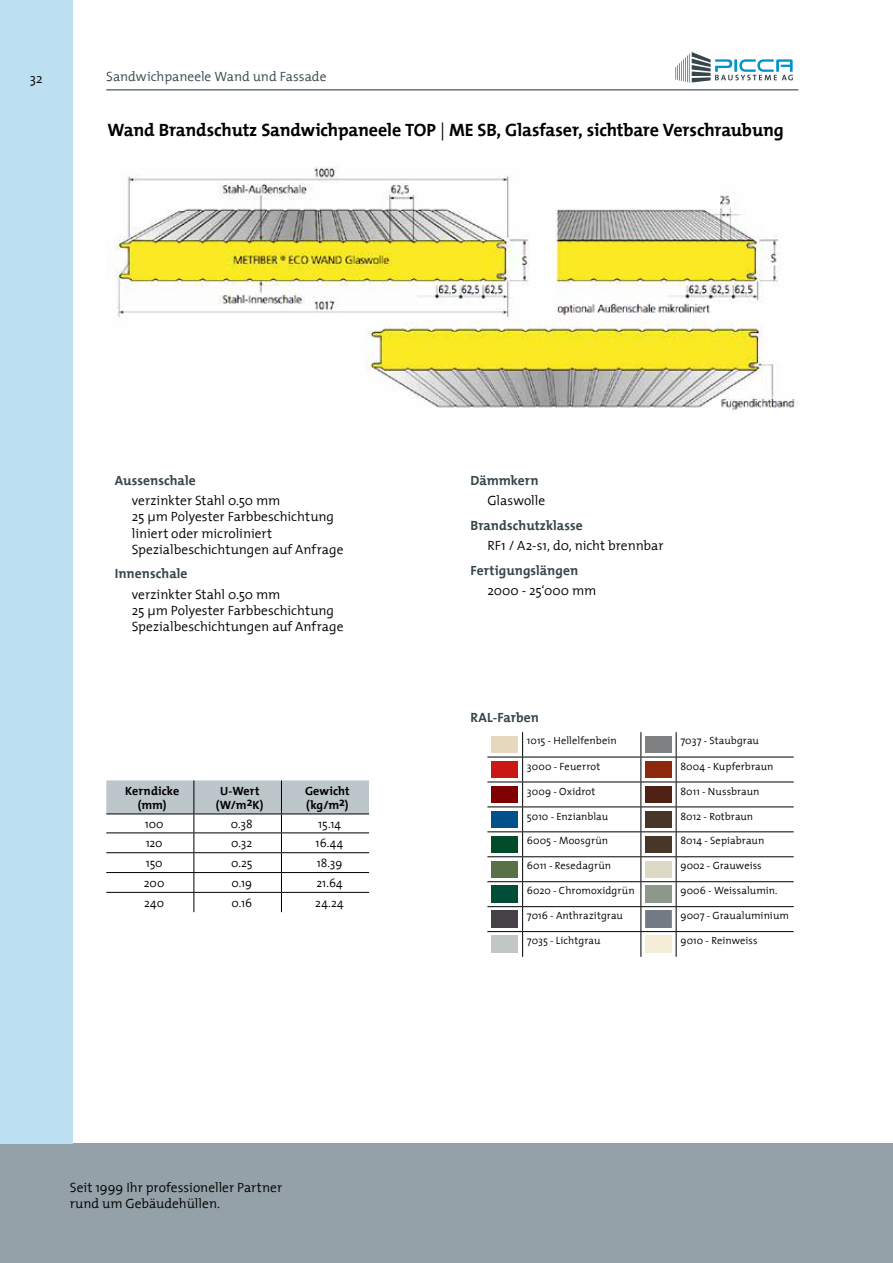
<style>
.page{position:relative;width:893px;height:1263px;background:#fff}
.page>*{position:absolute;margin:0;border:0;box-sizing:border-box;transform-origin:0 0}
.t1{font:700 18px "The Mix";letter-spacing:-.01em;color:#000}
.t2{font:300 13.5px/16.2px "The Mix 4";color:#000}
.t3{font:700 13.5px "The Mix";letter-spacing:.005em;color:#37464c}
.t4{font:300 13.5px "The Mix 4";color:#37464c}
.t5{font:300 12px "The Mix 4";letter-spacing:.005em;color:#000}
.t6{font:700 12px/14.4px "The Mix";letter-spacing:.01em;color:#000;text-align:center}
.t7{font:300 10.5px "The Mix 4";letter-spacing:.01em;color:#000}
.s1{font-family:"The Mix 4";font-weight:300}
</style>
<div class="page">
<div style="left:0;top:1143px;width:893px;height:120px;background:#95a1a8"></div>
<div style="left:0;top:0;width:72px;height:1143px;background:#bddff2"></div>
<svg style="left:675px;top:52px;width:118px;height:31px"></svg>
<hr style="left:106px;top:89px;width:692px;height:1px;background:#37464c">
<img style="left:109px;top:166px;width:688px;height:244px">
<svg style="left:106px;top:780px;width:263px;height:132px"></svg>
<hr style="left:487px;top:782px;width:36px;height:1px;background:#000">
<hr style="left:641px;top:782px;width:35px;height:1px;background:#000">
<hr style="left:676px;top:782px;width:118px;height:1px;background:#000">
<hr style="left:487px;top:806px;width:36px;height:1px;background:#000">
<hr style="left:523px;top:806px;width:118px;height:1px;background:#000">
<hr style="left:641px;top:806px;width:35px;height:1px;background:#000">
<hr style="left:676px;top:806px;width:118px;height:1px;background:#000">
<hr style="left:487px;top:831px;width:36px;height:1px;background:#000">
<hr style="left:523px;top:831px;width:118px;height:1px;background:#000">
<hr style="left:641px;top:831px;width:35px;height:1px;background:#000">
<hr style="left:676px;top:831px;width:118px;height:1px;background:#000">
<hr style="left:487px;top:856px;width:36px;height:1px;background:#000">
<hr style="left:523px;top:856px;width:118px;height:1px;background:#000">
<hr style="left:641px;top:856px;width:35px;height:1px;background:#000">
<hr style="left:676px;top:856px;width:118px;height:1px;background:#000">
<hr style="left:487px;top:881px;width:36px;height:1px;background:#000">
<hr style="left:523px;top:881px;width:118px;height:1px;background:#000">
<hr style="left:641px;top:881px;width:35px;height:1px;background:#000">
<hr style="left:676px;top:881px;width:118px;height:1px;background:#000">
<hr style="left:487px;top:906px;width:36px;height:1px;background:#000">
<hr style="left:523px;top:906px;width:118px;height:1px;background:#000">
<hr style="left:641px;top:906px;width:35px;height:1px;background:#000">
<hr style="left:676px;top:906px;width:118px;height:1px;background:#000">
<hr style="left:641px;top:931px;width:35px;height:1px;background:#000">
<hr style="left:676px;top:931px;width:118px;height:1px;background:#000">
<hr style="left:487px;top:757px;width:36px;height:1px;background:#000">
<hr style="left:523px;top:757px;width:118px;height:1px;background:#000">
<hr style="left:523px;top:782px;width:118px;height:1px;background:#000">
<svg style="left:522px;top:732px;width:1px;height:225px"></svg>
<svg style="left:676px;top:732px;width:1px;height:225px"></svg>
<hr style="left:641px;top:757px;width:35px;height:1px;background:#000">
<svg style="left:640px;top:732px;width:1px;height:225px"></svg>
<hr style="left:676px;top:757px;width:118px;height:1px;background:#000">
<hr style="left:487px;top:931px;width:36px;height:1px;background:#000">
<hr style="left:523px;top:931px;width:118px;height:1px;background:#000">
<img style="left:492px;top:761px;width:25px;height:17px">
<img style="left:645px;top:761px;width:26px;height:17px">
<img style="left:492px;top:786px;width:25px;height:17px">
<img style="left:645px;top:786px;width:26px;height:17px">
<img style="left:492px;top:811px;width:25px;height:16px">
<img style="left:645px;top:811px;width:26px;height:16px">
<img style="left:492px;top:836px;width:25px;height:16px">
<img style="left:645px;top:836px;width:26px;height:16px">
<img style="left:492px;top:861px;width:25px;height:16px">
<img style="left:492px;top:886px;width:25px;height:16px">
<img style="left:492px;top:911px;width:25px;height:16px">
<img style="left:645px;top:911px;width:26px;height:16px">
<p class="t2" style="left:30px;top:70px;width:14px">32</p>
<p class="t4" style="left:106px;top:65px;width:222px">Sandwichpaneele Wand und Fassade</p>
<h1 class="t1" style="left:108px;top:115px;width:678px">Wand Brandschutz Sandwichpaneele TOP <span class="s1">|</span> ME SB, Glasfaser, sichtbare Verschraubung</h1>
<p class="t3" style="left:115px;top:469px;width:82px">Aussenschale</p>
<p class="t2" style="left:132px;top:492px;width:213px">verzinkter Stahl 0.50 mm<br>25 µm Polyester Farbbeschichtung liniert oder microliniert<br>Spezialbeschichtungen auf Anfrage</p>
<p class="t3" style="left:115px;top:563px;width:74px">Innenschale</p>
<p class="t2" style="left:132px;top:586px;width:213px">verzinkter Stahl 0.50 mm<br>25 µm Polyester Farbbeschichtung<br>Spezialbeschichtungen auf Anfrage</p>
<p class="t6" style="left:125px;top:783px;width:55px">Kerndicke (mm)</p>
<p class="t6" style="left:216px;top:783px;width:49px">U-Wert (W/m2K)</p>
<p class="t6" style="left:305px;top:783px;width:46px;text-align:left">Gewicht (kg/m2)</p>
<p class="t5" style="left:145px;top:814px;width:20px">100</p>
<p class="t5" style="left:231px;top:814px;width:23px">0.38</p>
<p class="t5" style="left:318px;top:814px;width:24px">15.14</p>
<p class="t5" style="left:146px;top:833px;width:18px">120</p>
<p class="t5" style="left:231px;top:833px;width:23px">0.32</p>
<p class="t5" style="left:316px;top:833px;width:29px">16.44</p>
<p class="t5" style="left:146px;top:853px;width:18px">150</p>
<p class="t5" style="left:231px;top:853px;width:23px">0.25</p>
<p class="t5" style="left:317px;top:853px;width:27px">18.39</p>
<p class="t5" style="left:144px;top:873px;width:22px">200</p>
<p class="t5" style="left:231px;top:873px;width:22px">0.19</p>
<p class="t5" style="left:316px;top:873px;width:28px">21.64</p>
<p class="t5" style="left:144px;top:893px;width:22px">240</p>
<p class="t5" style="left:231px;top:893px;width:22px">0.16</p>
<p class="t5" style="left:315px;top:893px;width:30px">24.24</p>
<p class="t2" style="left:70px;top:1178px;width:214px">Seit 1999 Ihr professioneller Partner rund um Gebäudehüllen.</p>
<p class="t3" style="left:470px;top:469px;width:70px">Dämmkern</p>
<p class="t2" style="left:487px;top:492px;width:59px">Glaswolle</p>
<p class="t3" style="left:470px;top:514px;width:114px">Brandschutzklasse</p>
<p class="t2" style="left:487px;top:537px;width:178px">RF1 / A2-s1, d0, nicht brennbar</p>
<p class="t3" style="left:470px;top:559px;width:109px">Fertigungslängen</p>
<p class="t2" style="left:487px;top:582px;width:111px">2000 - 25‘000 mm</p>
<p class="t3" style="left:470px;top:706px;width:70px">RAL-Farben</p>
<p class="t7" style="left:527px;top:732px;width:91px">1015 - Hellelfenbein</p>
<p class="t7" style="left:680px;top:732px;width:80px">7037 - Staubgrau</p>
<p class="t7" style="left:527px;top:757px;width:75px">3000 - Feuerrot</p>
<p class="t7" style="left:680px;top:757px;width:95px">8004 - Kupferbraun</p>
<p class="t7" style="left:527px;top:782px;width:70px">3009 - Oxidrot</p>
<p class="t7" style="left:680px;top:782px;width:81px">8011 - Nussbraun</p>
<p class="t7" style="left:527px;top:807px;width:83px">5010 - Enzianblau</p>
<p class="t7" style="left:680px;top:807px;width:74px">8012 - Rotbraun</p>
<p class="t7" style="left:527px;top:832px;width:83px">6005 - Moosgrün</p>
<p class="t7" style="left:680px;top:832px;width:85px">8014 - Sepiabraun</p>
<p class="t7" style="left:527px;top:857px;width:86px">6011 - Resedagrün</p>
<p class="t7" style="left:680px;top:857px;width:83px">9002 - Grauweiss</p>
<p class="t7" style="left:527px;top:882px;width:109px">6020 - Chromoxidgrün</p>
<p class="t7" style="left:680px;top:882px;width:99px">9006 - Weissalumin.</p>
<p class="t7" style="left:527px;top:907px;width:98px">7016 - Anthrazitgrau</p>
<p class="t7" style="left:680px;top:907px;width:110px">9007 - Graualuminium</p>
<p class="t7" style="left:527px;top:932px;width:75px">7035 - Lichtgrau</p>
<p class="t7" style="left:680px;top:932px;width:79px">9010 - Reinweiss</p>
</div>
